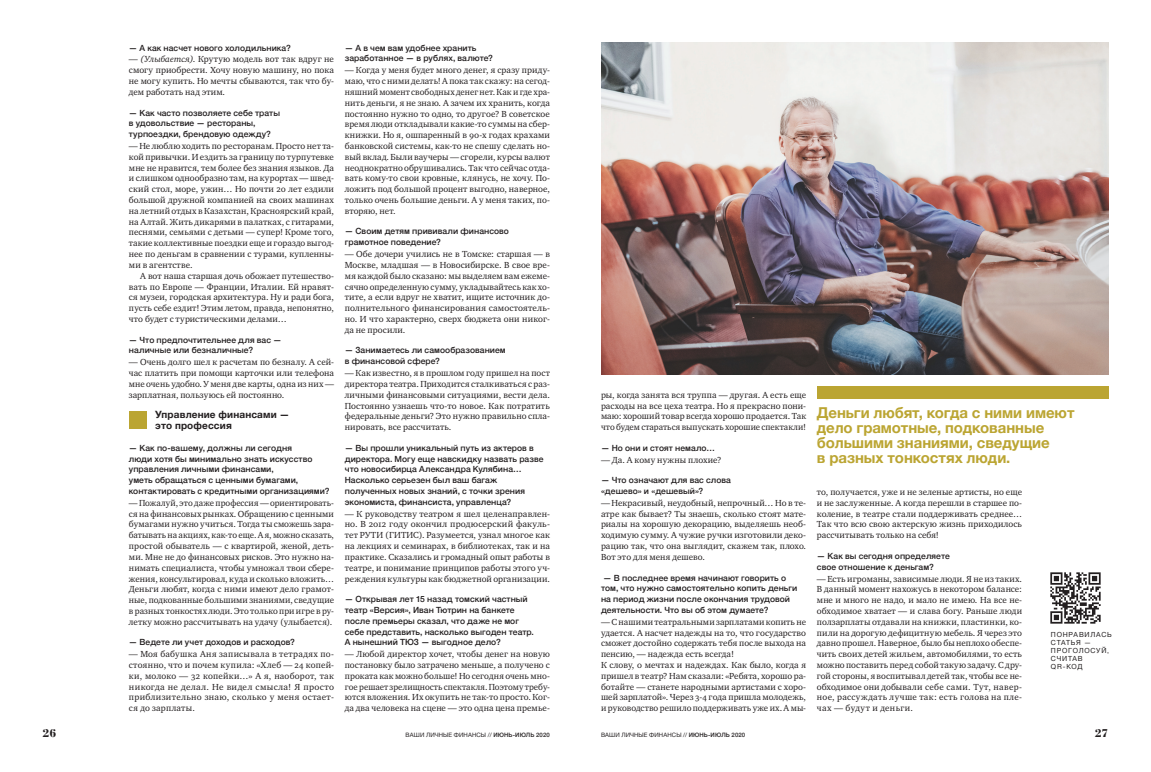
<style>
.page{position:relative;width:1151px;height:772px;background:#fff}
.page>*{position:absolute;margin:0;border:0;box-sizing:border-box;transform-origin:0 0}
.t1{font:700 15px/15px "Helvetica Neue";letter-spacing:-.005em;color:#bba532}
.t2{font:700 12px "Bodoni C";color:#231f20}
.t3{font:700 10px/10.8px "Helvetica Neue";letter-spacing:.015em;color:#231f20}
.t4{font:9px/10.8px "Charter OSC";letter-spacing:.015em;color:#231f20;text-align:justify}
.t5{font:500 8.5px/10.8px "Helvetica Neue";letter-spacing:.005em;color:#231f20}
.t6{font:7px/8px "Helvetica Neue";letter-spacing:.11em;color:#231f20}
.t7{font:6px "Helvetica Neue";letter-spacing:.015em;color:#231f20}
.s1{font-style:italic}
.s2{font-weight:500}
</style>
<div class="page">
<div style="left:129px;top:411px;width:18px;height:18px;background:#bba532"></div>
<div style="left:817px;top:386px;width:291px;height:12px;background:#bba532"></div>
<img style="left:601px;top:43px;width:507px;height:331px">
<img style="left:1050px;top:572px;width:50px;height:50px">
<p class="t5" style="left:129px;top:41px;width:163px">— А как насчет нового холодильника?</p>
<p class="t4" style="left:129px;top:54px;width:207px">— <span class="s1">(Улыбается)</span>. Крутую модель вот так вдруг не смогу приобрести. Хочу новую машину, но пока не могу купить. Но мечты сбываются, так что бу&shy;дем работать над этим.</p>
<p class="t5" style="left:129px;top:106px;width:153px">— Как часто позволяете себе траты в удовольствие — рестораны, турпоездки, брендовую одежду?</p>
<p class="t4" style="left:129px;top:140px;width:207px">— Не люблю ходить по ресторанам. Просто нет та&shy;кой привычки. И ездить за границу по турпутевке мне не нравится, тем более без знания языков. Да и слишком однообразно там, на курортах — швед&shy;ский стол, море, ужин… Но почти 20 лет ездили большой дружной компанией на своих машинах на летний отдых в Казахстан, Красноярский край, на Алтай. Жить дикарями в палатках, с гитарами, песнями, семьями с детьми — супер! Кроме того, такие коллективные поездки еще и гораздо выгод&shy;нее по деньгам в сравнении с турами, купленны&shy;ми в агентстве.</p>
<p class="t4" style="left:129px;top:270px;width:207px;text-indent:11px">А вот наша старшая дочь обожает путешество&shy;вать по Европе — Франции, Италии. Ей нравят&shy;ся музеи, городская архитектура. Ну и ради бога, пусть себе ездит! Этим летом, правда, непонятно, что будет с туристическими делами…</p>
<p class="t5" style="left:129px;top:333px;width:154px">— Что предпочтительнее для вас — наличные или безналичные?</p>
<p class="t4" style="left:129px;top:356px;width:207px">— Очень долго шел к расчетам по безналу. А сей&shy;час платить при помощи карточки или телефона мне очень удобно. У меня две карты, одна из них — зарплатная, пользуюсь ей постоянно.</p>
<p class="t3" style="left:155px;top:409px;width:136px">Управление финансами — это профессия</p>
<p class="t5" style="left:129px;top:441px;width:202px">— Как по-вашему, должны ли сегодня<br>люди хотя бы минимально знать искусство управления личными финансами,<br>уметь обращаться с ценными бумагами, контактировать с кредитными организациями?</p>
<p class="t4" style="left:129px;top:497px;width:207px">— Пожалуй, это даже профессия — ориентировать&shy;ся на финансовых рынках. Обращению с ценными бумагами нужно учиться. Тогда ты сможешь зара&shy;батывать на акциях, как-то еще. А я, можно сказать, простой обыватель — с квартирой, женой, деть&shy;ми. Мне не до финансовых рисков. Это нужно на&shy;нимать специалиста, чтобы умножал твои сбере&shy;жения, консультировал, куда и сколько вложить… Деньги любят, когда с ними имеют дело грамот&shy;ные, подкованные большими знаниями, сведущие в разных тонкостях люди. Это только при игре в ру&shy;летку можно рассчитывать на удачу (улыбается).</p>
<p class="t5" style="left:129px;top:635px;width:168px">— Ведете ли учет доходов и расходов?</p>
<p class="t4" style="left:129px;top:648px;width:207px">— Моя бабушка Аня записывала в тетрадях по&shy;стоянно, что и почем купила: «Хлеб — 24 копей&shy;ки, молоко — 32 копейки…» А я, наоборот, так никогда не делал. Не видел смысла! Я просто приблизительно знаю, сколько у меня остает&shy;ся до зарплаты.</p>
<p class="t5" style="left:345px;top:41px;width:150px">— А в чем вам удобнее хранить заработанное — в рублях, валюте?</p>
<p class="t4" style="left:345px;top:65px;width:207px">— Когда у меня будет много денег, я сразу приду&shy;маю, что с ними делать! А пока так скажу: на сегод&shy;няшний момент свободных денег нет. Как и где хра&shy;нить деньги, я не знаю. А зачем их хранить, когда постоянно нужно то одно, то другое? В советское время люди откладывали какие-то суммы на сбер&shy;книжки. Но я, ошпаренный в 90-х годах крахами банковской системы, как-то не спешу сделать но&shy;вый вклад. Были ваучеры — сгорели, курсы валют неоднократно обрушивались. Так что сейчас отда&shy;вать кому-то свои кровные, клянусь, не хочу. По&shy;ложить под большой процент выгодно, наверное, только очень большие деньги. А у меня таких, по&shy;вторяю, нет.</p>
<p class="t5" style="left:345px;top:225px;width:166px">— Своим детям прививали финансово грамотное поведение?</p>
<p class="t4" style="left:345px;top:248px;width:207px">— Обе дочери учились не в Томске: старшая — в Москве, младшая — в Новосибирске. В свое вре&shy;мя каждой было сказано: мы выделяем вам ежеме&shy;сячно определенную сумму, укладывайтесь как хо&shy;тите, а если вдруг не хватит, ищите источник до&shy;полнительного финансирования самостоятель&shy;но. И что характерно, сверх бюджета они никог&shy;да не просили.</p>
<p class="t5" style="left:345px;top:344px;width:163px">— Занимаетесь ли самообразованием в финансовой сфере?</p>
<p class="t4" style="left:345px;top:367px;width:207px">— Как известно, я в прошлом году пришел на пост директора театра. Приходится сталкиваться с раз&shy;личными финансовыми ситуациями, вести дела.<br>Постоянно узнаешь что-то новое. Как потратить федеральные деньги? Это нужно правильно спла&shy;нировать, все рассчитать.</p>
<p class="t5" style="left:345px;top:441px;width:200px">— Вы прошли уникальный путь из актеров в директора. Могу еще навскидку назвать разве что новосибирца Александра Кулябина… Насколько серьезен был ваш багаж полученных новых знаний, с точки зрения экономиста, финансиста, управленца?</p>
<p class="t4" style="left:345px;top:508px;width:207px">— К руководству театром я шел целенаправлен&shy;но. В 2012 году окончил продюсерский факуль&shy;тет РУТИ (ГИТИС). Разумеется, узнал многое как на лекциях и семинарах, в библиотеках, так и на практике. Сказались и громадный опыт работы в театре, и понимание принципов работы этого уч&shy;реждения культуры как бюджетной организации.</p>
<p class="t5" style="left:345px;top:592px;width:191px">— Открывая лет 15 назад томский частный театр «Версия», Иван Тютрин на банкете после премьеры сказал, что даже не мог себе представить, насколько выгоден театр.<br>А нынешний ТЮЗ — выгодное дело?</p>
<p class="t4" style="left:345px;top:648px;width:207px">— Любой директор хочет, чтобы денег на новую постановку было затрачено меньше, а получено с проката как можно больше! Но сегодня очень мно&shy;гое решает зрелищность спектакля. Поэтому требу&shy;ются вложения. Их окупить не так-то просто. Ког&shy;да два человека на сцене — это одна цена премье-</p>
<p class="t4" style="left:601px;top:389px;width:207px">ры, когда занята вся труппа — другая. А есть еще расходы на все цеха театра. Но я прекрасно пони&shy;маю: хороший товар всегда хорошо продается. Так что будем стараться выпускать хорошие спектакли!</p>
<p class="t5" style="left:601px;top:441px;width:115px">— Но они и стоят немало…</p>
<p class="t4" style="left:601px;top:454px;width:122px">— Да. А кому нужны плохие?</p>
<p class="t5" style="left:601px;top:473px;width:131px">— Что означают для вас слова «дешево» и «дешевый»?</p>
<p class="t4" style="left:601px;top:497px;width:207px">— Некрасивый, неудобный, непрочный… Но в те&shy;атре как бывает? Ты знаешь, сколько стоят мате&shy;риалы на хорошую декорацию, выделяешь необ&shy;ходимую сумму. А чужие ручки изготовили деко&shy;рацию так, что она выглядит, скажем так, плохо.<br>Вот это для меня дешево.</p>
<p class="t5" style="left:601px;top:571px;width:198px">— В последнее время начинают говорить о том, что нужно самостоятельно копить деньги на период жизни после окончания трудовой деятельности. Что вы об этом думаете?</p>
<p class="t4" style="left:601px;top:616px;width:207px;text-align:left">— С нашими театральными зарплатами копить не удается. А насчет надежды на то, что государство сможет достойно содержать тебя после выхода на пенсию, — надежда есть всегда!<br>К слову, о мечтах и надеждах. Как было, когда я пришел в театр? Нам сказали: «Ребята, хорошо ра&shy;ботайте — станете народными артистами с хоро&shy;шей зарплатой». Через 3-4 года пришла молодежь, и руководство решило поддерживать уже их. А мы-</p>
<h1 class="t1" style="left:817px;top:405px;width:259px">Деньги любят, когда с ними имеют дело грамотные, подкованные большими знаниями, сведущие<br>в разных тонкостях люди.</h1>
<p class="t4" style="left:817px;top:486px;width:207px">то, получается, уже и не зеленые артисты, но еще и не заслуженные. А когда перешли в старшее по&shy;коление, в театре стали поддерживать среднее… Так что всю свою актерскую жизнь приходилось рассчитывать только на себя!</p>
<p class="t5" style="left:817px;top:549px;width:134px">— Как вы сегодня определяете свое отношение к деньгам?</p>
<p class="t4" style="left:817px;top:572px;width:207px">— Есть игроманы, зависимые люди. Я не из таких.<br>В данный момент нахожусь в некотором балансе: мне и много не надо, и мало не имею. На все не&shy;обходимое хватает — и слава богу. Раньше люди ползарплаты отдавали на книжки, пластинки, ко&shy;пили на дорогую дефицитную мебель. Я через это давно прошел. Наверное, было бы неплохо обеспе&shy;чить своих детей жильем, автомобилями, то есть можно поставить перед собой такую задачу. С дру&shy;гой стороны, я воспитывал детей так, чтобы все не&shy;обходимое они добывали себе сами. Тут, навер&shy;ное, рассуждать лучше так: есть голова на пле&shy;чах — будут и деньги.</p>
<p class="t6" style="left:1051px;top:630px;width:62px">ПОНРАВИЛАСЬ<br>СТАТЬЯ —<br>ПРОГОЛОСУЙ,<br>СЧИТАВ<br>QR-КОД</p>
<h2 class="t2" style="left:43px;top:726px;width:15px">26</h2>
<p class="t7" style="left:406px;top:730px;width:146px">ВАШИ ЛИЧНЫЕ ФИНАНСЫ // <span class="s2">ИЮНЬ-ИЮЛЬ 2020</span></p>
<p class="t7" style="left:601px;top:730px;width:146px">ВАШИ ЛИЧНЫЕ ФИНАНСЫ // <span class="s2">ИЮНЬ-ИЮЛЬ 2020</span></p>
<h2 class="t2" style="left:1095px;top:726px;width:15px">27</h2>
</div>
